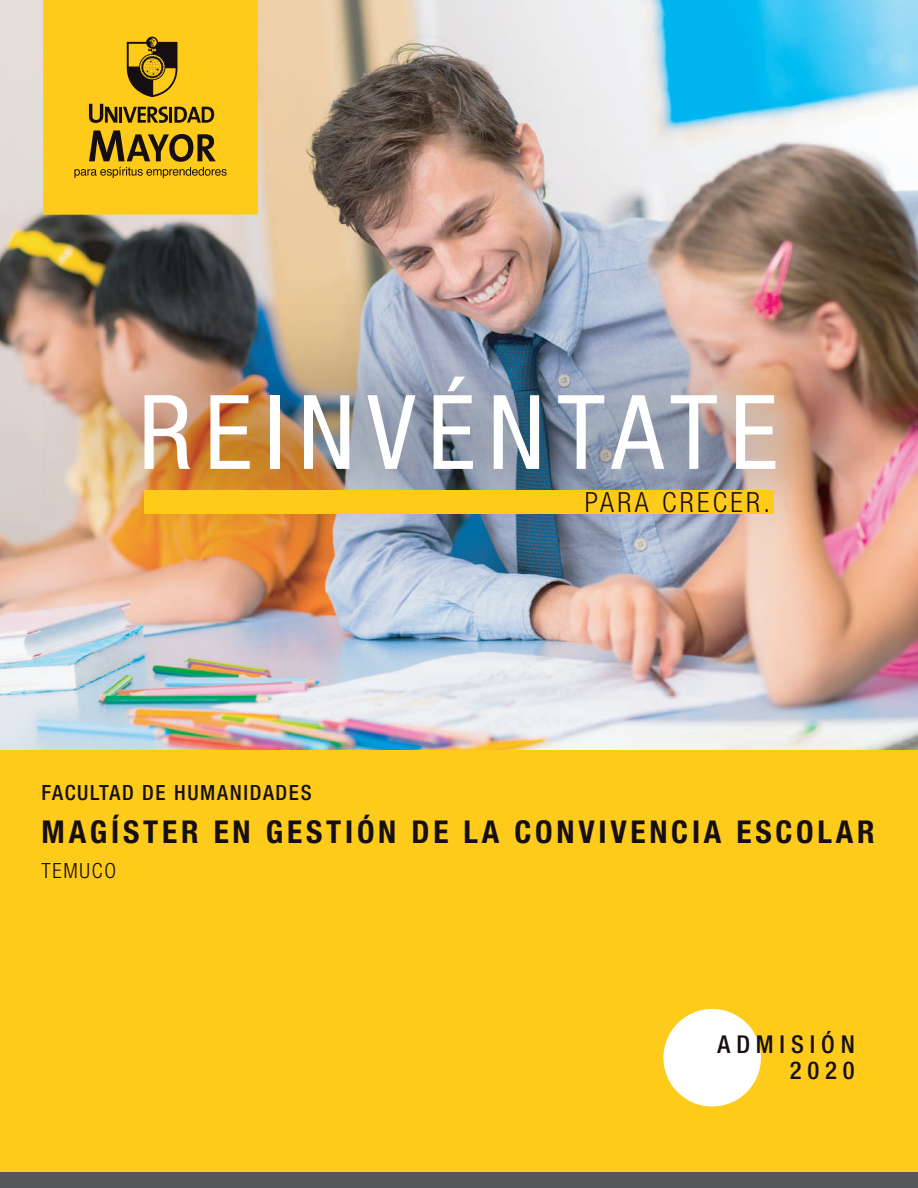
<style>
.page{position:relative;width:918px;height:1188px;background:#fff}
.page>*{position:absolute;margin:0;border:0;box-sizing:border-box;transform-origin:0 0}
.t1{font:condensed 103.2px "Helvetica Neue LT Std";letter-spacing:.12em;color:#fff}
.t2{font:700 condensed 31.5px "Helvetica Neue LT Std";letter-spacing:.12em;color:#160f11}
.t3{font:300 condensed 27.75px "Helvetica Neue LT Std";letter-spacing:.12em;color:#160f11}
.t4{font:500 condensed 24.6px/26.2px "Helvetica Neue LT Std";letter-spacing:.24em;color:#160f11;text-align:right}
.t5{font:500 condensed 21px "Helvetica Neue LT Std";letter-spacing:.08em;color:#160f11}
.t6{font:300 condensed 21px "Helvetica Neue LT Std";letter-spacing:.08em;color:#160f11}
</style>
<div class="page">
<img style="left:0;top:0;width:918px;height:750px">
<img style="left:43px;top:304px;width:831px;height:257px">
<div style="left:144px;top:490px;width:630px;height:24px;background:#fecb1b"></div>
<div style="left:43px;top:0;width:215px;height:215px;background:#fecb1b"></div>
<svg style="left:89px;top:104px;width:28px;height:19px"></svg>
<hr style="left:119px;top:107px;width:3px;height:16px;background:#160f11">
<svg style="left:123px;top:106px;width:45px;height:17px"></svg>
<hr style="left:169px;top:107px;width:3px;height:16px;background:#160f11">
<svg style="left:174px;top:107px;width:40px;height:16px"></svg>
<svg style="left:74px;top:130px;width:153px;height:48px"></svg>
<svg style="left:127px;top:37px;width:51px;height:60px"></svg>
<div style="left:0;top:750px;width:918px;height:438px;background:#fecb1b"></div>
<div style="left:663px;top:1009px;width:98px;height:98px;background:#fff;border-radius:50%"></div>
<div style="left:0;top:1172px;width:918px;height:16px;background:#57585a"></div>
<h1 class="t1" style="left:139px;top:373px;width:641px">REINVÉNTATE</h1>
<p class="t3" style="left:585px;top:486px;width:187px">PARA CRECER.</p>
<p class="t5" style="left:42px;top:780px;width:272px">FACULTAD DE HUMANIDADES</p>
<p class="t2" style="left:42px;top:812px;width:835px">MAGÍSTER EN GESTIÓN DE LA CONVIVENCIA ESCOLAR</p>
<p class="t6" style="left:42px;top:858px;width:76px">TEMUCO</p>
<p class="t4" style="left:718px;top:1031px;width:139px">ADMISIÓN<br>2020</p>
</div>
